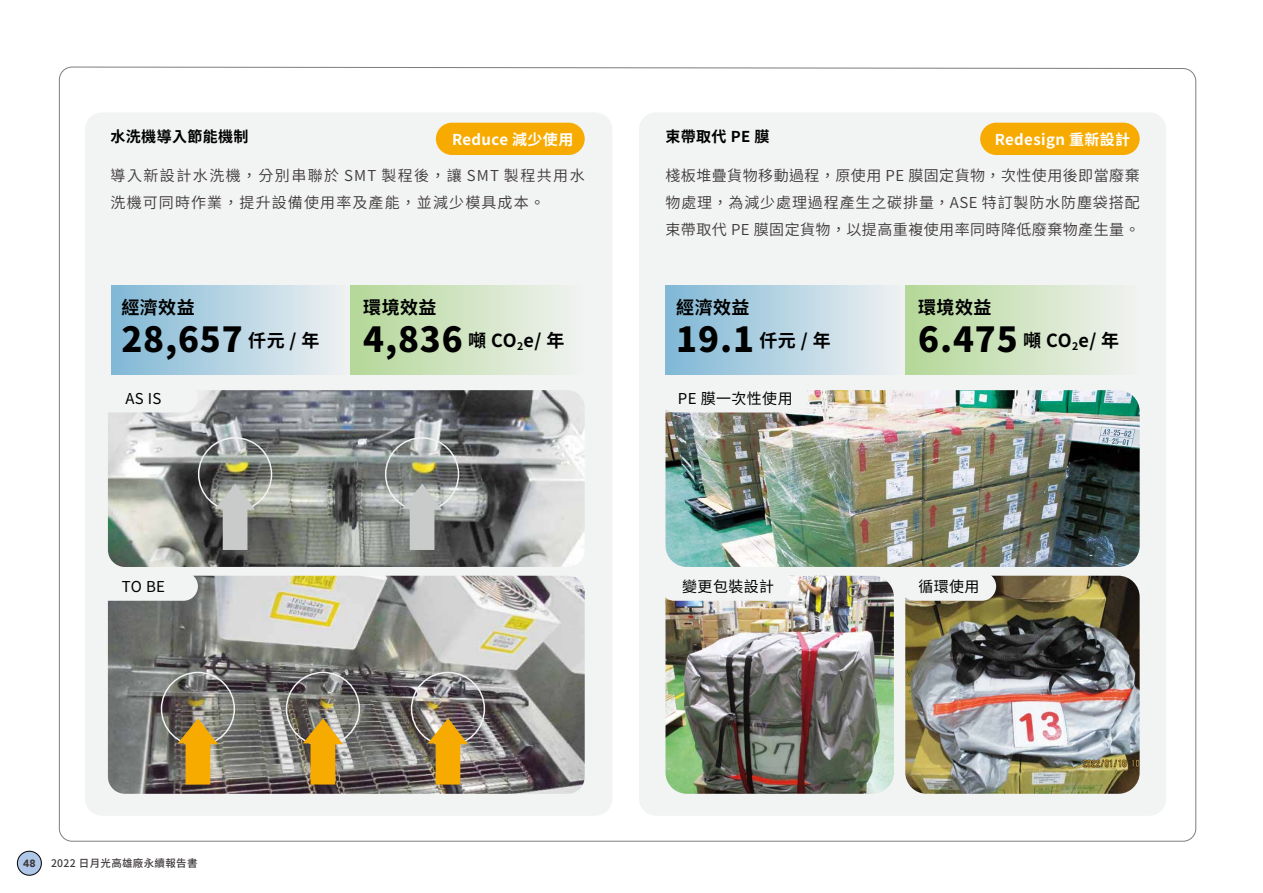
<style>
.page{position:relative;width:1263px;height:893px;background:#fff}
.page>*{position:absolute;margin:0;border:0;box-sizing:border-box;transform-origin:0 0}
.t1{font:900 34.5px "Noto Sans CJ Ktc";letter-spacing:.025em;color:#000}
.t2{font:700 18px/33.8px "Noto Sans CJ Ktc";letter-spacing:.025em;color:#000}
.t3{font:600 15px/27px "Noto Sans CJ Ktc";letter-spacing:.075em;color:#3e3a39}
.t4{font:15px "Noto Sans CJ Ktc";letter-spacing:.025em;color:#000}
.t5{font:700 15px "Noto Sans CJ Ktc";letter-spacing:.025em;color:#fff}
.t6{font:700 15px "Noto Sans CJ Ktc";letter-spacing:.025em;color:#000}
.t7{font:500 10.5px "Noto Sans CJ Ktc";letter-spacing:.03em;color:#3e3a39}
.t8{font:900 10.5px "Avenir";color:#3e3a39}
.s1{font-weight:700;font-size:18px}
.s2{font-weight:900;font-size:34.5px}
</style>
<div class="page">
<div style="left:18px;top:852px;width:23px;height:23px;background:#afc8e9;border-radius:50%"></div>
<img style="left:59px;top:67px;width:1137px;height:775px">
<div style="left:436px;top:123px;width:149px;height:32px;background:#f7ab00;border-radius:16px"></div>
<div style="left:980px;top:123px;width:160px;height:32px;background:#f7ab00;border-radius:16px"></div>
<div style="left:111px;top:285px;width:239px;height:89px;background:linear-gradient(to right,#80b8d6,#f0f2f2)"></div>
<div style="left:665px;top:285px;width:240px;height:89px;background:linear-gradient(to right,#7fb7d5,#f0f2f2)"></div>
<div style="left:350px;top:285px;width:235px;height:89px;background:linear-gradient(to right,#b3d797,#f1f2f2)"></div>
<div style="left:905px;top:285px;width:234px;height:89px;background:linear-gradient(to right,#b3d797,#f0f2f1)"></div>
<img style="left:108px;top:390px;width:477px;height:177px">
<div style="left:198px;top:437px;width:74px;height:74px;border:2px solid #f2f3f3;border-radius:50%"></div>
<svg style="left:215px;top:484px;width:40px;height:66px;background:#a5a7a4"></svg>
<div style="left:385px;top:437px;width:74px;height:74px;border:2px solid #f2f3f3;border-radius:50%"></div>
<svg style="left:402px;top:484px;width:40px;height:66px;background:#aeb0af"></svg>
<div style="left:91px;top:384px;width:107px;height:28px;background:#f2f3f3;border-radius:14px"></div>
<img style="left:108px;top:576px;width:477px;height:218px">
<div style="left:161px;top:672px;width:74px;height:74px;border:2px solid #f2f3f3;border-radius:50%"></div>
<svg style="left:178px;top:718px;width:40px;height:66px;background:#c59834"></svg>
<div style="left:286px;top:672px;width:74px;height:74px;border:2px solid #f2f3f3;border-radius:50%"></div>
<svg style="left:303px;top:718px;width:40px;height:66px;background:#c79a37"></svg>
<div style="left:411px;top:672px;width:74px;height:74px;border:2px solid #f2f3f3;border-radius:50%"></div>
<svg style="left:428px;top:718px;width:40px;height:66px;background:#c59634"></svg>
<div style="left:91px;top:572px;width:107px;height:29px;background:#f2f3f3;border-radius:14px"></div>
<div style="left:17px;top:851px;width:25px;height:25px;border:1px solid #000;border-radius:50%"></div>
<p class="t6" style="left:111px;top:128px;width:140px">水洗機導入節能機制</p>
<p class="t6" style="left:665px;top:128px;width:105px">束帶取代 PE 膜</p>
<p class="t3" style="left:111px;top:162px;width:476px">導入新設計水洗機，分別串聯於 SMT 製程後，讓 SMT 製程共用水洗機可同時作業，提升設備使用率及產能，並減少模具成本。</p>
<p class="t3" style="left:665px;top:162px;width:476px;text-align:justify">棧板堆疊貨物移動過程，原使用 PE 膜固定貨物，次性使用後即當廢棄物處理，為減少處理過程產生之碳排量，ASE 特訂製防水防塵袋搭配束帶取代 PE 膜固定貨物，以提高重複使用率同時降低廢棄物產生量。</p>
<p class="t5" style="left:452px;top:131px;width:123px">Reduce 減少使用</p>
<p class="t5" style="left:995px;top:131px;width:137px">Redesign 重新設計</p>
<p class="t2" style="left:121px;top:290px;width:75px">經濟效益</p>
<h1 class="t1" style="left:121px;top:320px;width:200px">28,657 <span class="s1">仟元 / 年</span></h1>
<p class="t4" style="left:125px;top:390px;width:38px">AS IS</p>
<p class="t2" style="left:363px;top:290px;width:203px">環境效益<br><span class="s2">4,836</span> 噸 CO<sub>2</sub>e/ 年</p>
<p class="t2" style="left:918px;top:290px;width:203px">環境效益<br><span class="s2">6.475</span> 噸 CO<sub>2</sub>e/ 年</p>
<p class="t2" style="left:676px;top:290px;width:75px">經濟效益</p>
<h1 class="t1" style="left:676px;top:320px;width:156px">19.1 <span class="s1">仟元 / 年</span></h1>
<p class="t4" style="left:678px;top:390px;width:116px">PE 膜一次性使用</p>
<p class="t4" style="left:122px;top:578px;width:45px">TO BE</p>
<p class="t4" style="left:682px;top:578px;width:93px">變更包裝設計</p>
<p class="t4" style="left:918px;top:578px;width:63px">循環使用</p>
<p class="t8" style="left:23px;top:854px;width:14px">48</p>
<p class="t7" style="left:51px;top:857px;width:148px">2022 日月光高雄廠永續報告書</p>
</div>
